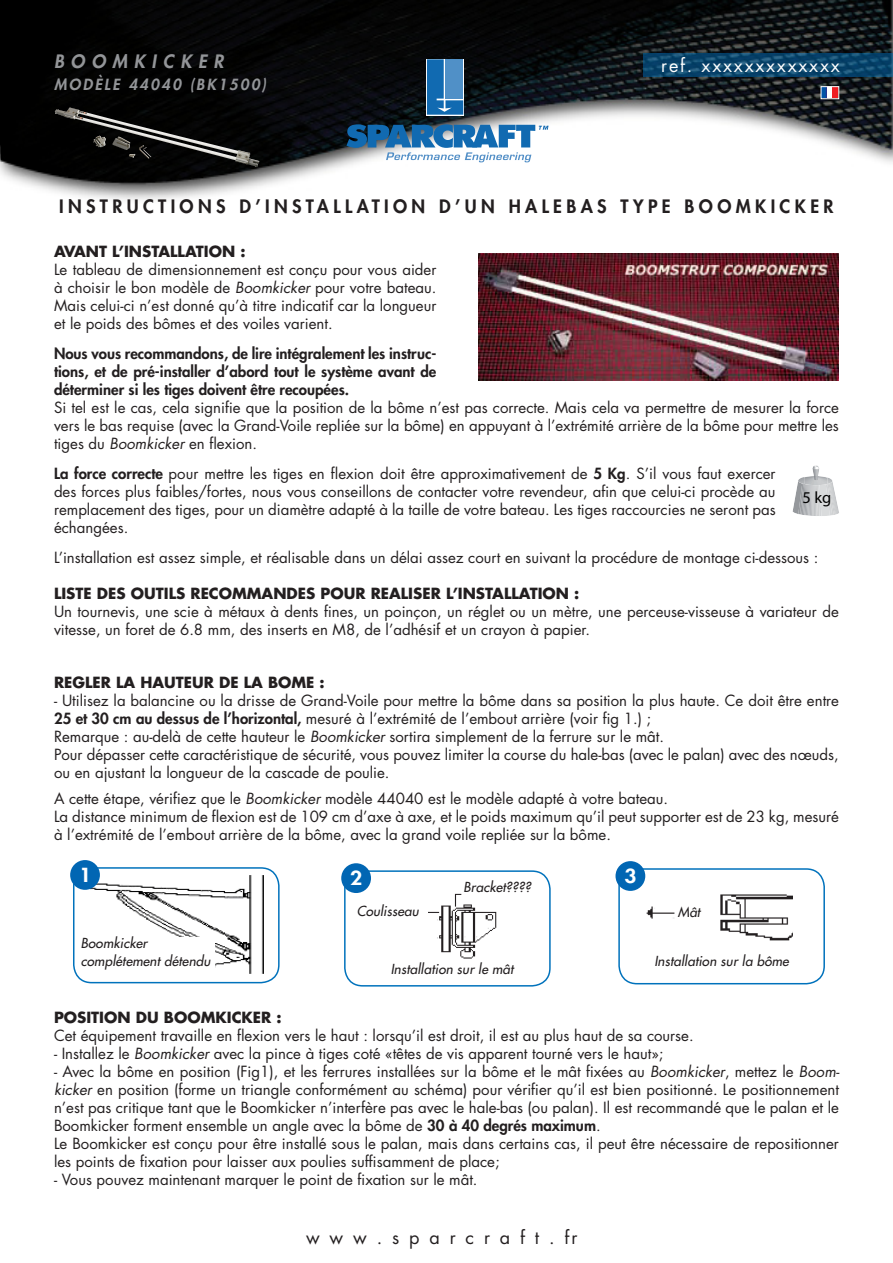
<style>
.page{position:relative;width:893px;height:1263px;background:#fff}
.page>*{position:absolute;margin:0;border:0;box-sizing:border-box;transform-origin:0 0}
.t1{font:800 18.9px "Futura";color:#fff;scale:1.11 1}
.t2{font:800 18px "Futura";letter-spacing:.24em;color:#231f20}
.t3{font:18px "Futura";letter-spacing:.1em;color:#fff}
.t4{font:18px "Futura";color:#231f20}
.t5{font:italic 800 18px "Futura";letter-spacing:.37em;color:#939598}
.t6{font:16.5px "Myriad";color:#000}
.t7{font:15px/18px "Futura";color:#231f20}
.t8{font:800 15px/18px "Futura";color:#231f20;text-align:justify}
.t9{font:700 15px "Futura";color:#231f20}
.t10{font:italic 800 15px "Futura";letter-spacing:.15em;color:#939598}
.t11{font:italic 13.5px "Futura";letter-spacing:.01em;color:#231f20}
.s1{font-style:italic}
.s2{font-weight:800}
</style>
<div class="page">
<img style="left:0;top:0;width:893px;height:200px">
<svg style="left:823px;top:88px;width:14px;height:9px"></svg>
<div style="left:821px;top:86px;width:18px;height:13px;border:1px solid #fff"></div>
<svg style="left:644px;top:53px;width:249px;height:24px;background:#0c466d"></svg>
<svg style="left:370px;top:181px;width:202px;height:19px"></svg>
<svg style="left:426px;top:59px;width:38px;height:56px"></svg>
<svg style="left:427px;top:59px;width:36px;height:56px;background:#3882be"></svg>
<svg style="left:346px;top:124px;width:203px;height:38px"></svg>
<img style="left:479px;top:254px;width:360px;height:127px">
<img style="left:807px;top:466px;width:16px;height:11px">
<svg style="left:793px;top:477px;width:46px;height:39px;background:#cbcdcf"></svg>
<div style="left:73px;top:867px;width:207px;height:116px;border:2px solid #0072bc;border-radius:18px"></div>
<img style="left:89px;top:875px;width:175px;height:99px">
<div style="left:70px;top:860px;width:30px;height:30px;background:#0166b3;border-radius:50%"></div>
<div style="left:81px;top:937px;width:134px;height:37px;background:#fff"></div>
<div style="left:618px;top:868px;width:207px;height:116px;border:2px solid #0072bc;border-radius:18px"></div>
<img style="left:637px;top:889px;width:156px;height:52px">
<div style="left:615px;top:861px;width:30px;height:30px;background:#0166b3;border-radius:50%"></div>
<div style="left:678px;top:906px;width:38px;height:19px;background:#fff"></div>
<img style="left:428px;top:893px;width:69px;height:66px">
<div style="left:344px;top:870px;width:207px;height:116px;border:2px solid #0072bc;border-radius:18px"></div>
<div style="left:341px;top:863px;width:30px;height:30px;background:#0166b3;border-radius:50%"></div>
<div style="left:463px;top:881px;width:76px;height:21px;background:#fff"></div>
<img style="left:55px;top:107px;width:205px;height:60px">
<p class="t5" style="left:54px;top:50px;width:171px">BOOMKICKER</p>
<p class="t10" style="left:54px;top:74px;width:214px">MODÈLE 44040 (BK1500)</p>
<p class="t3" style="left:661px;top:52px;width:180px">ref. xxxxxxxxxxxxx</p>
<p class="t2" style="left:59px;top:194px;width:776px">INSTRUCTIONS D’INSTALLATION D’UN HALEBAS TYPE BOOMKICKER</p>
<p class="t9" style="left:54px;top:241px;width:193px">AVANT L’INSTALLATION :</p>
<p class="t7" style="left:54px;top:261px;width:384px;text-align:justify">Le tableau de dimensionnement est conçu pour vous aider à choisir le bon modèle de <span class="s1">Boomkicker</span> pour votre bateau.<br>Mais celui-ci n’est donné qu’à titre indicatif car la longueur et le poids des bômes et des voiles varient.</p>
<p class="t8" style="left:54px;top:344px;width:384px">Nous vous recommandons, de lire intégralement les instruc&shy;tions, et de pré-installer d’abord tout le système avant de déterminer si les tiges doivent être recoupées.</p>
<p class="t7" style="left:54px;top:399px;width:786px;text-align:justify">Si tel est le cas, cela signifie que la position de la bôme n’est pas correcte. Mais cela va permettre de mesurer la force vers le bas requise (avec la Grand-Voile repliée sur la bôme) en appuyant à l’extrémité arrière de la bôme pour mettre les tiges du <span class="s1">Boomkicker</span> en flexion.</p>
<p class="t7" style="left:54px;top:465px;width:723px;text-align:justify"><span class="s2">La force correcte</span> pour mettre les tiges en flexion doit être approximativement de <span class="s2">5 Kg</span>. S’il vous faut exercer des forces plus faibles/fortes, nous vous conseillons de contacter votre revendeur, afin que celui-ci procède au remplacement des tiges, pour un diamètre adapté à la taille de votre bateau. Les tiges raccourcies ne seront pas échangées.</p>
<p class="t7" style="left:54px;top:549px;width:766px">L’installation est assez simple, et réalisable dans un délai assez court en suivant la procédure de montage ci-dessous :</p>
<p class="t9" style="left:54px;top:583px;width:527px">LISTE DES OUTILS RECOMMANDES POUR REALISER L’INSTALLATION :</p>
<p class="t7" style="left:54px;top:603px;width:786px">Un tournevis, une scie à métaux à dents fines, un poinçon, un réglet ou un mètre, une perceuse-visseuse à variateur de vitesse, un foret de 6.8 mm, des inserts en M8, de l’adhésif et un crayon à papier.</p>
<p class="t6" style="left:802px;top:490px;width:30px">5 kg</p>
<p class="t9" style="left:54px;top:672px;width:272px">REGLER LA HAUTEUR DE LA BOME :</p>
<p class="t7" style="left:54px;top:691px;width:787px">- Utilisez la balancine ou la drisse de Grand-Voile pour mettre la bôme dans sa position la plus haute. Ce doit être entre<br><span class="s2">25 et 30 cm au dessus de l’horizontal,</span> mesuré à l’extrémité de l’embout arrière (voir fig 1.) ;</p>
<p class="t7" style="left:54px;top:727px;width:612px">Remarque : au-delà de cette hauteur le <span class="s1">Boomkicker</span> sortira simplement de la ferrure sur le mât.</p>
<p class="t7" style="left:54px;top:745px;width:786px">Pour dépasser cette caractéristique de sécurité, vous pouvez limiter la course du hale-bas (avec le palan) avec des nœuds, ou en ajustant la longueur de la cascade de poulie.</p>
<p class="t7" style="left:54px;top:789px;width:616px">A cette étape, vérifiez que le <span class="s1">Boomkicker</span> modèle 44040 est le modèle adapté à votre bateau.</p>
<p class="t7" style="left:54px;top:807px;width:786px">La distance minimum de flexion est de 109 cm d’axe à axe, et le poids maximum qu’il peut supporter est de 23 kg, mesuré à l’extrémité de l’embout arrière de la bôme, avec la grand voile repliée sur la bôme.</p>
<p class="t1" style="left:79px;top:862px;width:12px">1</p>
<p class="t11" style="left:81px;top:934px;width:68px">Boomkicker</p>
<p class="t11" style="left:81px;top:952px;width:131px">complétement détendu</p>
<p class="t1" style="left:350px;top:865px;width:12px">2</p>
<p class="t11" style="left:357px;top:902px;width:64px">Coulisseau</p>
<p class="t11" style="left:463px;top:878px;width:69px">Bracket????</p>
<p class="t11" style="left:391px;top:960px;width:124px">Installation sur le mât</p>
<p class="t1" style="left:624px;top:863px;width:12px">3</p>
<p class="t11" style="left:678px;top:903px;width:24px">Mât</p>
<p class="t11" style="left:654px;top:953px;width:136px">Installation sur la bôme</p>
<p class="t9" style="left:54px;top:1006px;width:229px">POSITION DU BOOMKICKER :</p>
<p class="t7" style="left:54px;top:1026px;width:641px">Cet équipement travaille en flexion vers le haut : lorsqu’il est droit, il est au plus haut de sa course.</p>
<p class="t7" style="left:54px;top:1044px;width:611px">- Installez le <span class="s1">Boomkicker</span> avec la pince à tiges coté «têtes de vis apparent tourné vers le haut»;</p>
<p class="t7" style="left:54px;top:1062px;width:787px;text-align:justify">- Avec la bôme en position (Fig1), et les ferrures installées sur la bôme et le mât fixées au <span class="s1">Boomkicker</span>, mettez le <span class="s1">Boom&shy;kicker</span> en position (forme un triangle conformément au schéma) pour vérifier qu’il est bien positionné. Le positionnement n’est pas critique tant que le Boomkicker n’interfère pas avec le hale-bas (ou palan). Il est recommandé que le palan et le Boomkicker forment ensemble un angle avec la bôme de <span class="s2">30 à 40 degrés maximum</span>.</p>
<p class="t7" style="left:54px;top:1134px;width:786px">Le Boomkicker est conçu pour être installé sous le palan, mais dans certains cas, il peut être nécessaire de repositionner les points de fixation pour laisser aux poulies suffisamment de place;</p>
<p class="t7" style="left:54px;top:1170px;width:425px">- Vous pouvez maintenant marquer le point de fixation sur le mât.</p>
<p class="t4" style="left:306px;top:1225px;width:273px">w w w . s p a r c r a f t . fr</p>
</div>
